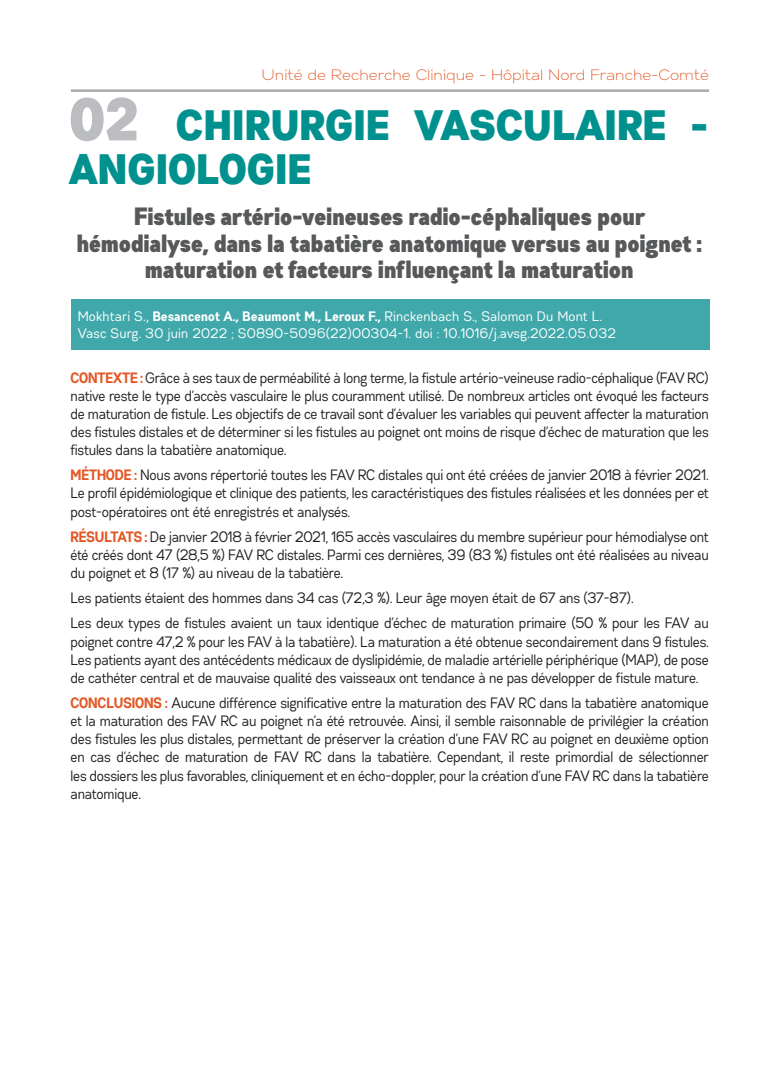
<style>
.page{position:relative;width:780px;height:1088px;background:#fff}
.page>*{position:absolute;margin:0;border:0;box-sizing:border-box;transform-origin:0 0}
.t1{font:42.5px/43.8px "Gabriel Sans Cond Black";letter-spacing:.01em;color:#00918e}
.t2{font:25px/26.2px "Gabriel Sans Cond Black";letter-spacing:-.005em;color:#57585a;text-align:center}
.t3{font:15px/18.1px "Gabriel Sans Cond Normal";letter-spacing:-.01em;color:#231f20;text-align:justify;scale:.95 1}
.t4{font:15px "Gabriel Sans Light";color:#e35825}
.t5{font:13.75px/16.5px "Gabriel Sans Cond Normal";letter-spacing:.02em;color:#fff}
.s1{font-size:60px;color:#bcbdc0}
.s2{font-family:"Gabriel Sans Normal"}
.s3{font-family:"Gabriel Sans Cond Bold"}
.s4{font-family:"Gabriel Sans Cond Bold";color:#e35825}
</style>
<div class="page">
<hr style="left:71px;top:89px;width:638px;height:3px;background:#a8a9ad">
<div style="left:71px;top:300px;width:638px;height:50px;background:#40a8aa"></div>
<p class="t4" style="left:261px;top:67px;width:449px">Unité de Recherche Clinique - Hôpital Nord Franche-Comté</p>
<h1 class="t1" style="left:71px;top:104px;width:639px"><span class="s1">02</span> CHIRURGIE VASCULAIRE -<br>ANGIOLOGIE</h1>
<h2 class="t2" style="left:77px;top:204px;width:627px">Fistules artério-veineuses radio-céphaliques pour hémodialyse, dans la tabatière anatomique versus au poignet : maturation et facteurs influençant la maturation</h2>
<p class="t5" style="left:78px;top:308px;width:540px">Mokhtari S.<span class="s2">,</span> <span class="s3">Besancenot A., Beaumont M., Leroux F.,</span> Rinckenbach S., Salomon Du Mont L.<br>Vasc Surg. 30 juin 2022 ; S0890-5096(22)00304-1. doi : 10.1016/j.avsg.2022.05.032</p>
<p class="t3" style="left:71px;top:368px;width:673px"><span class="s4">CONTEXTE :</span> Grâce à ses taux de perméabilité à long terme, la fistule artério-veineuse radio-céphalique (FAV RC) native reste le type d’accès vasculaire le plus couramment utilisé. De nombreux articles ont évoqué les facteurs de maturation de fistule. Les objectifs de ce travail sont d’évaluer les variables qui peuvent affecter la maturation des fistules distales et de déterminer si les fistules au poignet ont moins de risque d’échec de maturation que les fistules dans la tabatière anatomique.</p>
<p class="t3" style="left:71px;top:466px;width:673px"><span class="s4">MÉTHODE :</span> Nous avons répertorié toutes les FAV RC distales qui ont été créées de janvier 2018 à février 2021.<br>Le profil épidémiologique et clinique des patients, les caractéristiques des fistules réalisées et les données per et post-opératoires ont été enregistrés et analysés.</p>
<p class="t3" style="left:71px;top:527px;width:673px"><span class="s4">RÉSULTATS :</span> De janvier 2018 à février 2021, 165 accès vasculaires du membre supérieur pour hémodialyse ont été créés dont 47 (28,5 %) FAV RC distales. Parmi ces dernières, 39 (83 %) fistules ont été réalisées au niveau du poignet et 8 (17 %) au niveau de la tabatière.</p>
<p class="t3" style="left:71px;top:585px;width:673px;line-height:25.2px">Les patients étaient des hommes dans 34 cas (72,3 %). Leur âge moyen était de 67 ans (37-87).<br>Les deux types de fistules avaient un taux identique d’échec de maturation primaire (50 % pour les FAV au</p>
<p class="t3" style="left:71px;top:632px;width:673px">poignet contre 47,2 % pour les FAV à la tabatière). La maturation a été obtenue secondairement dans 9 fistules.<br>Les patients ayant des antécédents médicaux de dyslipidémie, de maladie artérielle périphérique (MAP), de pose de cathéter central et de mauvaise qualité des vaisseaux ont tendance à ne pas développer de fistule mature.</p>
<p class="t3" style="left:71px;top:694px;width:673px"><span class="s4">CONCLUSIONS :</span> Aucune différence significative entre la maturation des FAV RC dans la tabatière anatomique et la maturation des FAV RC au poignet n’a été retrouvée. Ainsi, il semble raisonnable de privilégier la création des fistules les plus distales, permettant de préserver la création d’une FAV RC au poignet en deuxième option en cas d’échec de maturation de FAV RC dans la tabatière. Cependant, il reste primordial de sélectionner les dossiers les plus favorables, cliniquement et en écho-doppler, pour la création d’une FAV RC dans la tabatière anatomique.</p>
</div>
